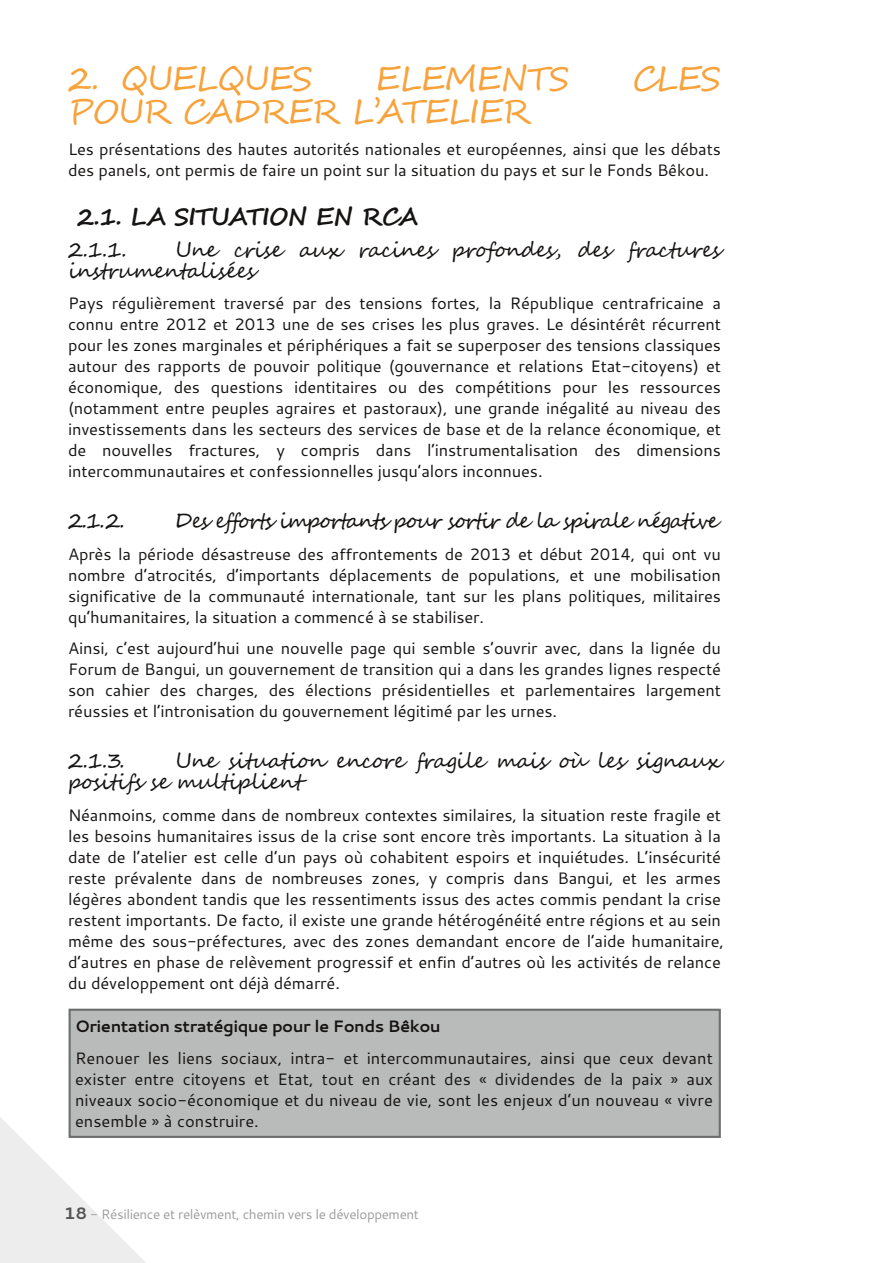
<style>
.page{position:relative;width:893px;height:1263px;background:#fff}
.page>*{position:absolute;margin:0;border:0;box-sizing:border-box;transform-origin:0 0}
.t1{font:33px "Segoe Script";letter-spacing:-.03em;color:#f7a23a}
.t2{font:700 24px "Segoe Script";letter-spacing:-.03em;color:#161413}
.t3{font:21px/21px "Segoe Script";letter-spacing:-.03em;color:#161413}
.t4{font:21px "Segoe Script";letter-spacing:-.07em;color:#161413}
.t5{font:16.5px/21px "Cantarell";letter-spacing:-.01em;color:#161413;text-align:justify}
.t6{font:700 16.5px "Cantarell";letter-spacing:-.03em;color:#161413}
.t7{font:13.5px "Cantarell";letter-spacing:-.03em;color:#9c9e9d}
.s1{font-weight:700;font-size:16.5px;color:#545556}
</style>
<div class="page">
<svg style="left:0;top:1116px;width:146px;height:147px"></svg>
<div style="left:70px;top:1010px;width:650px;height:127px;background:#b9bbba"></div>
<div style="left:69px;top:1009px;width:652px;height:129px;border:2px solid #6d6e6f"></div>
<h1 class="t1" style="left:68px;top:54px;width:246px">2. QUELQUES</h1>
<h1 class="t1" style="left:376px;top:54px;width:195px">ELEMENTS</h1>
<h1 class="t1" style="left:632px;top:54px;width:90px">CLES</h1>
<h1 class="t1" style="left:68px;top:87px;width:465px">POUR CADRER L’ATELIER</h1>
<p class="t5" style="left:68px;top:138px;width:654px">Les présentations des hautes autorités nationales et européennes, ainsi que les débats des panels, ont permis de faire un point sur la situation du pays et sur le Fonds Bêkou.</p>
<h2 class="t2" style="left:77px;top:199px;width:343px">2.1. LA SITUATION EN RCA</h2>
<p class="t3" style="left:68px;top:240px;width:60px">2.1.1.</p>
<p class="t3" style="left:68px;top:240px;width:654px;text-indent:107px">Une crise aux racines profondes, des fractures instrumentalisées</p>
<p class="t5" style="left:68px;top:292px;width:654px">Pays régulièrement traversé par des tensions fortes, la République centrafricaine a connu entre 2012 et 2013 une de ses crises les plus graves. Le désintérêt récurrent pour les zones marginales et périphériques a fait se superposer des tensions classiques autour des rapports de pouvoir politique (gouvernance et relations Etat-citoyens) et économique, des questions identitaires ou des compétitions pour les ressources (notamment entre peuples agraires et pastoraux), une grande inégalité au niveau des investissements dans les secteurs des services de base et de la relance économique, et de nouvelles fractures, y compris dans l’instrumentalisation des dimensions intercommunautaires et confessionnelles jusqu’alors inconnues.</p>
<p class="t3" style="left:68px;top:512px;width:58px">2.1.2.</p>
<p class="t4" style="left:175px;top:505px;width:545px">Des efforts importants pour sortir de la spirale négative</p>
<p class="t5" style="left:68px;top:543px;width:654px">Après la période désastreuse des affrontements de 2013 et début 2014, qui ont vu nombre d’atrocités, d’importants déplacements de populations, et une mobilisation significative de la communauté internationale, tant sur les plans politiques, militaires qu’humanitaires, la situation a commencé à se stabiliser.</p>
<p class="t5" style="left:68px;top:637px;width:654px">Ainsi, c’est aujourd’hui une nouvelle page qui semble s’ouvrir avec, dans la lignée du Forum de Bangui, un gouvernement de transition qui a dans les grandes lignes respecté son cahier des charges, des élections présidentielles et parlementaires largement réussies et l’intronisation du gouvernement légitimé par les urnes.</p>
<p class="t3" style="left:68px;top:752px;width:58px">2.1.3.</p>
<p class="t3" style="left:68px;top:752px;width:654px;text-indent:107px">Une situation encore fragile mais où les signaux positifs se multiplient</p>
<p class="t5" style="left:68px;top:804px;width:658px;text-align:left">Néanmoins, comme dans de nombreux contextes similaires, la situation reste fragile et les besoins humanitaires issus de la crise sont encore très importants. La situation à la date de l’atelier est celle d’un pays où cohabitent espoirs et inquiétudes. L’insécurité reste prévalente dans de nombreuses zones, y compris dans Bangui, et les armes légères abondent tandis que les ressentiments issus des actes commis pendant la crise restent importants. De facto, il existe une grande hétérogénéité entre régions et au sein même des sous-préfectures, avec des zones demandant encore de l’aide humanitaire, d’autres en phase de relèvement progressif et enfin d’autres où les activités de relance du développement ont déjà démarré.</p>
<p class="t6" style="left:75px;top:1014px;width:367px">Orientation stratégique pour le Fonds Bêkou</p>
<p class="t5" style="left:75px;top:1046px;width:639px">Renouer les liens sociaux, intra- et intercommunautaires, ainsi que ceux devant exister entre citoyens et Etat, tout en créant des « dividendes de la paix » aux niveaux socio-économique et du niveau de vie, sont les enjeux d’un nouveau « vivre ensemble » à construire.</p>
<p class="t7" style="left:64px;top:1205px;width:357px"><span class="s1">18</span> - Résilience et relèvment, chemin vers le développement</p>
</div>
